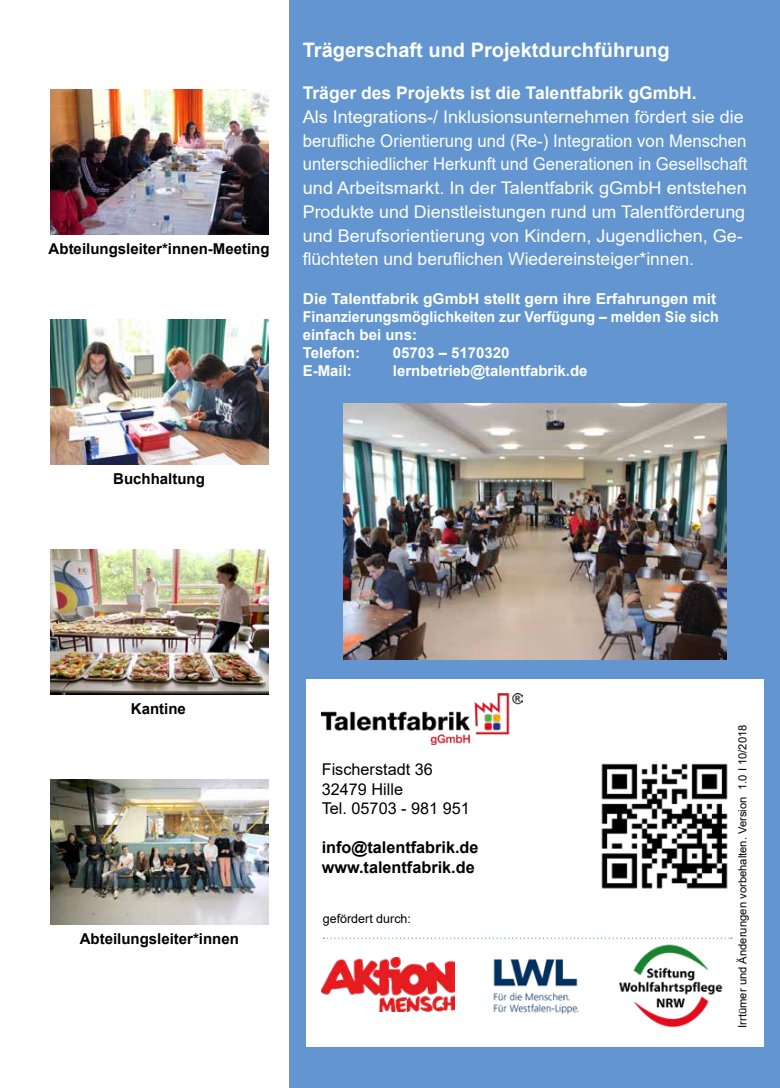
<style>
.page{position:relative;width:780px;height:1088px;background:#fff}
.page>*{position:absolute;margin:0;border:0;box-sizing:border-box;transform-origin:0 0}
.t1{font:700 20px "Arial";color:#fff}
.t2{font:17.5px/23.8px "Arial";color:#fff}
.t3{font:700 17.5px "Arial";color:#fff}
.t4{font:16.25px/19.5px "Arial";color:#000}
.t5{font:700 16.25px/19.5px "Arial";color:#000}
.t6{font:700 15px/18px "Arial";color:#fff;scale:1.04 1}
.t7{font:700 15px "Arial";color:#000}
.t8{font:700 15px "Arial";color:#fff}
.t9{font:12.5px "Arial";color:#000}
.t10{font:11.25px "Arial";color:#000}
</style>
<div class="page">
<div style="left:289px;top:0;width:491px;height:1088px;background:#6396d0"></div>
<img style="left:50px;top:319px;width:218px;height:145px">
<img style="left:50px;top:89px;width:218px;height:145px">
<img style="left:50px;top:779px;width:218px;height:145px">
<div style="left:306px;top:679px;width:457px;height:368px;background:#fff"></div>
<img style="left:322px;top:958px;width:132px;height:53px">
<img style="left:493px;top:959px;width:86px;height:56px">
<img style="left:618px;top:944px;width:105px;height:84px">
<img style="left:601px;top:763px;width:127px;height:126px">
<svg style="left:323px;top:937px;width:408px;height:2px"></svg>
<img style="left:322px;top:693px;width:201px;height:51px">
<img style="left:343px;top:404px;width:383px;height:255px">
<img style="left:50px;top:549px;width:218px;height:145px">
<p class="t7" style="left:49px;top:238px;width:222px">Abteilungsleiter*innen-Meeting</p>
<p class="t1" style="left:303px;top:36px;width:368px">Trägerschaft und Projektdurchführung</p>
<p class="t3" style="left:303px;top:81px;width:395px">Träger des Projekts ist die Talentfabrik gGmbH.</p>
<p class="t2" style="left:303px;top:105px;width:446px">Als Integrations-/ Inklusionsunternehmen fördert sie die berufliche Orientierung und (Re-) Integration von Menschen unterschiedlicher Herkunft und Generationen in Gesellschaft und Arbeitsmarkt. In der Talentfabrik gGmbH entstehen Produkte und Dienstleistungen rund um Talentförderung und Berufsorientierung von Kindern, Jugendlichen, Ge&shy;flüchteten und beruflichen Wiedereinsteiger*innen.</p>
<p class="t6" style="left:303px;top:290px;width:401px">Die Talentfabrik gGmbH stellt gern ihre Erfahrungen mit Finanzierungsmöglichkeiten zur Verfügung – melden Sie sich einfach bei uns:<br>Telefon:</p>
<p class="t8" style="left:393px;top:342px;width:118px">05703 – 5170320</p>
<p class="t8" style="left:303px;top:360px;width:51px">E-Mail:</p>
<p class="t8" style="left:393px;top:360px;width:196px">lernbetrieb@talentfabrik.de</p>
<p class="t7" style="left:113px;top:468px;width:93px">Buchhaltung</p>
<p class="t7" style="left:131px;top:698px;width:57px">Kantine</p>
<p class="t7" style="left:80px;top:928px;width:161px">Abteilungsleiter*innen</p>
<p class="t4" style="left:322px;top:760px;width:150px">Fischerstadt 36<br>32479 Hille<br>Tel. 05703 - 981 951</p>
<p class="t5" style="left:322px;top:838px;width:158px">info@talentfabrik.de www.talentfabrik.de</p>
<p class="t9" style="left:323px;top:910px;width:90px">gefördert durch:</p>
<p class="t10" style="left:734px;top:1028px;width:305px;rotate:-90deg">Irrtümer und Änderungen vorbehalten. Version 1.0 I 10/2018</p>
</div>
